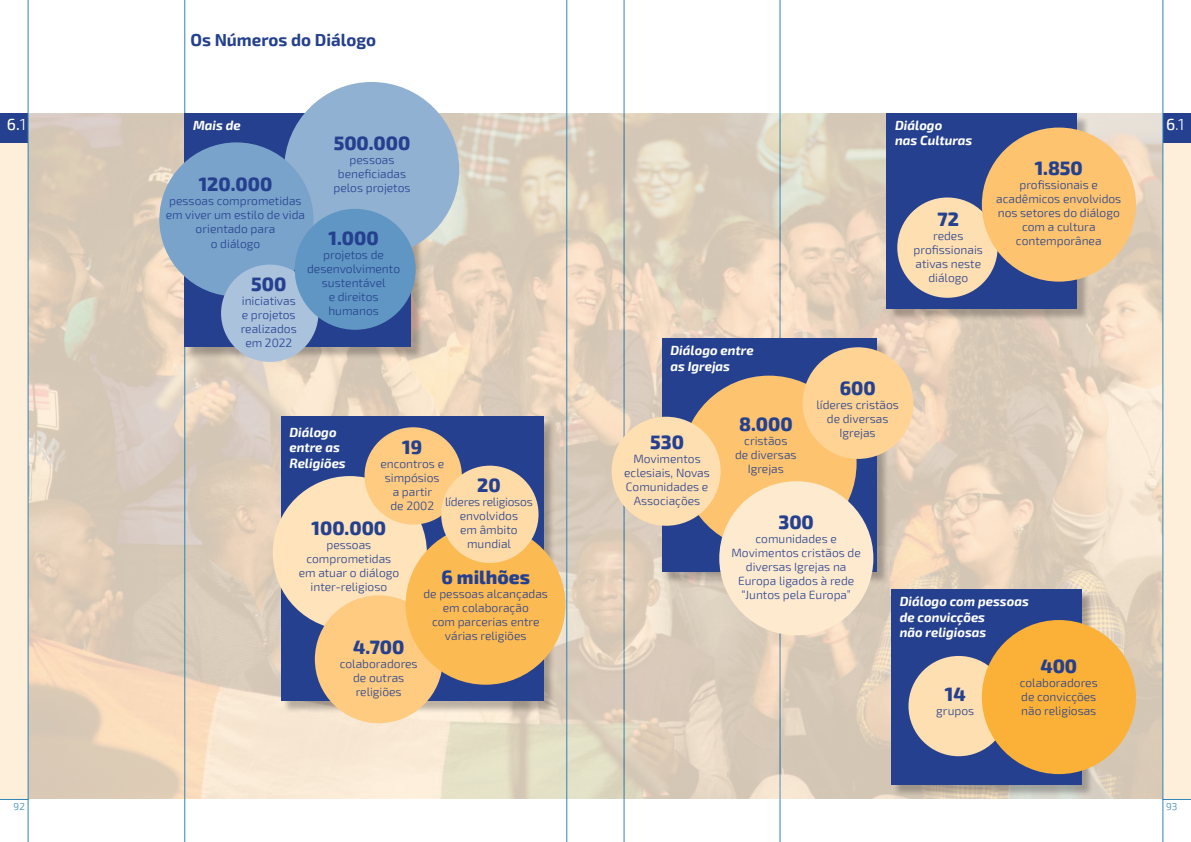
<style>
.page{position:relative;width:1191px;height:842px;background:#fff}
.page>*{position:absolute;margin:0;border:0;box-sizing:border-box;transform-origin:0 0}
.t1{font:800 19px "Exo 2";color:#24408e}
.t2{font:700 17px "Exo 2";color:#24408e}
.t3{font:300 16px "Exo 2";color:#fff}
.t4{font:500 16px "Exo 2";color:#fff}
.t5{font:italic 700 13px/15.6px "Exo 2";color:#fff}
.t6{font:300 12px/14px "Exo 2";color:#24408e;text-align:center}
.t7{font:300 10px "Exo 2";color:#2f85b8}
.s1{font-weight:300}
.s2{font-weight:500}
</style>
<div class="page">
<div style="left:595px;top:113px;width:596px;height:686px;background:#feefda"></div>
<hr style="left:779px;top:0;width:1px;height:842px;background:#2f85b8">
<hr style="left:623px;top:0;width:1px;height:842px;background:#2f85b8">
<div style="left:1163px;top:113px;width:28px;height:30px;background:#24408e"></div>
<svg style="left:1163px;top:799px;width:28px;height:1px"></svg>
<div style="left:0;top:113px;width:595px;height:686px;background:#feefda"></div>
<img style="left:29px;top:113px;width:1133px;height:686px">
<hr style="left:566px;top:0;width:1px;height:842px;background:#2f85b8">
<hr style="left:184px;top:0;width:1px;height:842px;background:#2f85b8">
<div style="left:0;top:113px;width:28px;height:30px;background:#24408e"></div>
<hr style="left:28px;top:0;width:1px;height:842px;background:#2f85b8">
<svg style="left:0;top:799px;width:29px;height:1px"></svg>
<div style="left:186px;top:115px;width:238px;height:244px;background:#221f1f;opacity:.3"></div>
<div style="left:185px;top:113px;width:226px;height:234px;background:#24408e"></div>
<div style="left:284px;top:82px;width:175px;height:175px;background:#91b1d3;border-radius:50%"></div>
<div style="left:159px;top:142px;width:154px;height:154px;background:#79a3cb;border-radius:50%"></div>
<div style="left:221px;top:265px;width:97px;height:97px;background:#abc2dd;border-radius:50%"></div>
<div style="left:295px;top:209px;width:121px;height:121px;background:#6096c3;border-radius:50%"></div>
<div style="left:282px;top:418px;width:274px;height:295px;background:#221f1f;opacity:.3"></div>
<div style="left:281px;top:417px;width:262px;height:284px;background:#24408e"></div>
<div style="left:273px;top:476px;width:154px;height:154px;background:#fee3bb;border-radius:50%"></div>
<div style="left:364px;top:427px;width:98px;height:98px;background:#fecb81;border-radius:50%"></div>
<div style="left:315px;top:595px;width:128px;height:128px;background:#fecb81;border-radius:50%"></div>
<div style="left:405px;top:525px;width:160px;height:160px;background:#fcba53;border-radius:50%"></div>
<div style="left:441px;top:466px;width:97px;height:97px;background:#fedba7;border-radius:50%"></div>
<div style="left:663px;top:340px;width:226px;height:244px;background:#221f1f;opacity:.3"></div>
<div style="left:662px;top:339px;width:214px;height:233px;background:#24408e"></div>
<div style="left:681px;top:376px;width:175px;height:175px;background:#fdc36e;border-radius:50%"></div>
<div style="left:611px;top:417px;width:109px;height:109px;background:#fedfb1;border-radius:50%"></div>
<div style="left:802px;top:347px;width:111px;height:112px;background:#fed394;border-radius:50%"></div>
<div style="left:719px;top:481px;width:154px;height:154px;background:#feebcf;border-radius:50%"></div>
<div style="left:892px;top:591px;width:202px;height:206px;background:#221f1f;opacity:.3"></div>
<div style="left:891px;top:590px;width:190px;height:195px;background:#24408e"></div>
<div style="left:908px;top:656px;width:100px;height:100px;background:#fedfb1;border-radius:50%"></div>
<div style="left:981px;top:620px;width:155px;height:154px;background:#fbb137;border-radius:50%"></div>
<div style="left:888px;top:115px;width:201px;height:206px;background:#221f1f;opacity:.3"></div>
<div style="left:886px;top:113px;width:191px;height:196px;background:#24408e"></div>
<div style="left:897px;top:197px;width:100px;height:101px;background:#fedfb1;border-radius:50%"></div>
<div style="left:981px;top:128px;width:155px;height:154px;background:#fdc36e;border-radius:50%"></div>
<hr style="left:1162px;top:0;width:1px;height:842px;background:#2f85b8">
<h3 class="t4" style="left:7px;top:118px;width:21px">6.<span class="s1">1</span></h3>
<p class="t7" style="left:14px;top:801px;width:13px">92</p>
<h2 class="t2" style="left:190px;top:33px;width:187px">Os Números do Diálogo</h2>
<p class="t5" style="left:193px;top:119px;width:49px">Mais de</p>
<h1 class="t1" style="left:334px;top:133px;width:78px">500.000</h1>
<p class="t6" style="left:333px;top:153px;width:79px">pessoas beneficiadas pelos projetos</p>
<h1 class="t1" style="left:199px;top:174px;width:75px">120.000</h1>
<p class="t6" style="left:166px;top:194px;width:141px">pessoas comprometidas em viver um estilo de vida orientado para<br>o diálogo</p>
<h1 class="t1" style="left:328px;top:227px;width:52px">1.000</h1>
<p class="t6" style="left:307px;top:248px;width:94px">projetos de desenvolvimento sustentável<br>e direitos humanos</p>
<h1 class="t1" style="left:251px;top:273px;width:37px">500</h1>
<p class="t6" style="left:241px;top:294px;width:58px">iniciativas e projetos realizados em 2022</p>
<p class="t5" style="left:289px;top:426px;width:58px">Diálogo entre as<br>Religiões</p>
<h1 class="t1" style="left:402px;top:436px;width:21px">19</h1>
<p class="t6" style="left:380px;top:457px;width:65px">encontros e simpósios a partir<br>de 2002</p>
<h1 class="t1" style="left:477px;top:474px;width:25px">20</h1>
<p class="t6" style="left:445px;top:495px;width:89px">líderes religiosos envolvidos<br>em âmbito mundial</p>
<h1 class="t1" style="left:311px;top:517px;width:76px">100.000</h1>
<p class="t6" style="left:299px;top:538px;width:102px">pessoas comprometidas em atuar o diálogo inter-religioso</p>
<h1 class="t1" style="left:441px;top:566px;width:90px">6 milhões</h1>
<p class="t6" style="left:423px;top:587px;width:126px">de pessoas alcançadas em colaboração<br>com parcerias entre várias religiões</p>
<h1 class="t1" style="left:353px;top:636px;width:53px">4.700</h1>
<p class="t6" style="left:340px;top:657px;width:79px">colaboradores de outras religiões</p>
<p class="t5" style="left:895px;top:119px;width:79px">Diálogo<br>nas Culturas</p>
<h1 class="t1" style="left:937px;top:208px;width:23px">72</h1>
<p class="t6" style="left:913px;top:229px;width:71px">redes profissionais ativas neste diálogo</p>
<h1 class="t1" style="left:1034px;top:157px;width:50px">1.850</h1>
<p class="t6" style="left:996px;top:178px;width:127px">profissionais e acadêmicos envolvidos nos setores do diálogo com a cultura contemporânea</p>
<p class="t5" style="left:670px;top:344px;width:85px">Diálogo entre as Igrejas</p>
<h1 class="t1" style="left:650px;top:431px;width:35px">530</h1>
<p class="t6" style="left:624px;top:452px;width:87px">Movimentos eclesiais, Novas<br>Comunidades e<br>Associações</p>
<h1 class="t1" style="left:739px;top:414px;width:55px">8.000</h1>
<p class="t6" style="left:735px;top:434px;width:63px">cristãos<br>de diversas<br>Igrejas</p>
<h1 class="t1" style="left:839px;top:377px;width:37px">600</h1>
<p class="t6" style="left:816px;top:398px;width:84px">líderes cristãos de diversas<br>Igrejas</p>
<h1 class="t1" style="left:778px;top:511px;width:37px">300</h1>
<p class="t6" style="left:731px;top:532px;width:131px">comunidades e<br>Movimentos cristãos de diversas Igrejas na<br>Europa ligados à rede “Juntos pela Europa”</p>
<p class="t5" style="left:899px;top:595px;width:131px">Diálogo com pessoas de convicções<br>não religiosas</p>
<h1 class="t1" style="left:944px;top:683px;width:22px">14</h1>
<p class="t6" style="left:936px;top:703px;width:39px">grupos</p>
<h1 class="t1" style="left:1040px;top:655px;width:38px">400</h1>
<p class="t6" style="left:1019px;top:676px;width:79px;text-align:justify">colaboradores de convicções não religiosas</p>
<h3 class="t3" style="left:1166px;top:116px;width:20px"><span class="s2">6</span>.1</h3>
<p class="t7" style="left:1166px;top:801px;width:13px">93</p>
</div>
